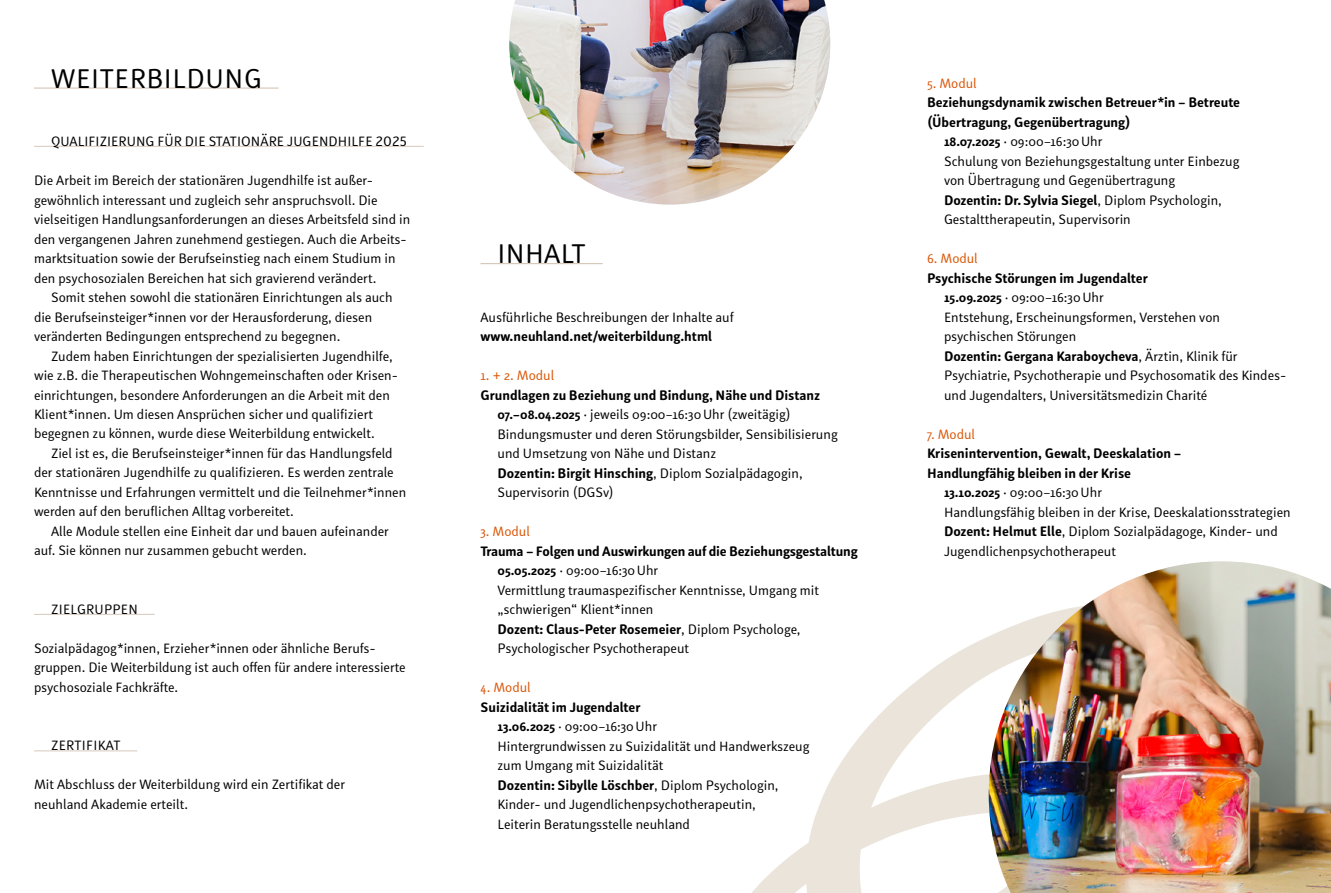
<style>
.page{position:relative;width:1331px;height:893px;background:#fff}
.page>*{position:absolute;margin:0;border:0;box-sizing:border-box;transform-origin:0 0}
.t1{font:27px "Submariner R24";letter-spacing:.025em;color:#000}
.t2{font:13.5px/19.5px "Submariner R24";color:#000}
.t3{font:700 13.5px "Submariner R24";color:#000}
.t4{font:13.5px "Submariner R24";color:#da5607}
.t5{font:13.5px "Submariner R24";letter-spacing:.025em;color:#000}
.s1{font-weight:700}
.s2{font-weight:700;font-size:12.9px}
.s3{font-weight:400}
</style>
<div class="page">
<svg style="left:752px;top:636px;width:237px;height:257px"></svg>
<img style="left:989px;top:561px;width:342px;height:332px">
<hr style="left:34px;top:87px;width:245px;height:2px;background:#d7c8bc">
<hr style="left:34px;top:146px;width:390px;height:1px;background:#d7c8bc">
<hr style="left:34px;top:614px;width:121px;height:1px;background:#d7c8bc">
<hr style="left:34px;top:751px;width:103px;height:1px;background:#d7c8bc">
<hr style="left:480px;top:263px;width:123px;height:1px;background:#d7c8bc">
<img style="left:509px;top:0;width:321px;height:205px">
<h1 class="t1" style="left:51px;top:60px;width:212px">WEITERBILDUNG</h1>
<p class="t2" style="left:51px;top:131px;width:357px">QUALIFIZIERUNG FÜR DIE STATIONÄRE JUGENDHILFE 2025</p>
<p class="t2" style="left:34px;top:170px;width:378px">Die Arbeit im Bereich der stationären Jugendhilfe ist außer&shy;gewöhnlich interessant und zugleich sehr anspruchsvoll. Die vielseitigen Handlungsanforderungen an dieses Arbeitsfeld sind in den vergangenen Jahren zunehmend gestiegen. Auch die Arbeits&shy;marktsituation sowie der Berufseinstieg nach einem Studium in den psychosozialen Bereichen hat sich gravierend verändert.</p>
<p class="t2" style="left:34px;top:287px;width:360px;text-indent:17px">Somit stehen sowohl die stationären Einrichtungen als auch die Berufseinsteiger*innen vor der Herausforderung, diesen veränderten Bedingungen entsprechend zu begegnen.</p>
<p class="t2" style="left:34px;top:346px;width:363px;text-indent:17px">Zudem haben Einrichtungen der spezialisierten Jugendhilfe, wie z.B. die Therapeutischen Wohngemeinschaften oder Krisen&shy;einrichtungen, besondere Anforderungen an die Arbeit mit den Klient*innen. Um diesen Ansprüchen sicher und qualifiziert begegnen zu können, wurde diese Weiterbildung entwickelt.</p>
<p class="t2" style="left:34px;top:443px;width:374px;text-indent:17px">Ziel ist es, die Berufseinsteiger*innen für das Handlungsfeld der stationären Jugendhilfe zu qualifizieren. Es werden zentrale Kenntnisse und Erfahrungen vermittelt und die Teilnehmer*innen werden auf den beruflichen Alltag vorbereitet.</p>
<p class="t2" style="left:34px;top:521px;width:356px;text-indent:17px">Alle Module stellen eine Einheit dar und bauen aufeinander auf. Sie können nur zusammen gebucht werden.</p>
<p class="t5" style="left:51px;top:600px;width:88px">ZIELGRUPPEN</p>
<p class="t2" style="left:34px;top:638px;width:373px">Sozialpädagog*innen, Erzieher*innen oder ähnliche Berufs&shy;gruppen. Die Weiterbildung ist auch offen für andere interessierte psychosoziale Fachkräfte.</p>
<p class="t5" style="left:51px;top:737px;width:71px">ZERTIFIKAT</p>
<p class="t2" style="left:34px;top:775px;width:312px">Mit Abschluss der Weiterbildung wird ein Zertifikat der neuhland Akademie erteilt.</p>
<h1 class="t1" style="left:498px;top:236px;width:90px">INHALT</h1>
<p class="t2" style="left:480px;top:307px;width:255px">Ausführliche Beschreibungen der Inhalte auf</p>
<p class="t3" style="left:480px;top:327px;width:233px">www.neuhland.net/weiterbildung.html</p>
<p class="t4" style="left:480px;top:366px;width:75px">1. + 2. Modul</p>
<p class="t2" style="left:497px;top:385px;width:342px;text-indent:-17px"><span class="s1">Grundlagen zu Beziehung und Bindung, Nähe und Distanz </span><span class="s2">07.–08.04.2025</span> · jeweils 09:00–16:30Uhr (zweitägig)<br>Bindungsmuster und deren Störungsbilder, Sensibilisierung und Umsetzung von Nähe und Distanz<br><span class="s1">Dozentin: Birgit Hinsching</span>, Diplom Sozialpädagogin, Supervisorin (DGSv)</p>
<p class="t4" style="left:480px;top:522px;width:51px">3. Modul</p>
<p class="t2" style="left:497px;top:541px;width:362px;text-indent:-17px"><span class="s1">Trauma – Folgen und Auswirkungen auf die Beziehungsgestaltung </span><span class="s2">05.05.2025</span> · 09:00–16:30Uhr<br>Vermittlung traumaspezifischer Kenntnisse, Umgang mit „schwierigen“ Klient*innen<br><span class="s1">Dozent: Claus-Peter Rosemeier</span>, Diplom Psychologe, Psychologischer Psychotherapeut</p>
<p class="t4" style="left:480px;top:678px;width:52px">4. Modul</p>
<p class="t2" style="left:497px;top:697px;width:313px;text-indent:-17px"><span class="s1">Suizidalität im Jugendalter<br></span><span class="s2">13.06.2025</span> · 09:00–16:30Uhr<br>Hintergrundwissen zu Suizidalität und Handwerkszeug zum Umgang mit Suizidalität<br><span class="s1">Dozentin: Sibylle Löschber</span>, Diplom Psychologin, Kinder- und Jugendlichenpsychotherapeutin,<br>Leiterin Beratungsstelle neuhland</p>
<p class="t4" style="left:927px;top:74px;width:51px">5. Modul</p>
<p class="t3" style="left:927px;top:93px;width:315px">Beziehungsdynamik zwischen Betreuer*in – Betreute</p>
<p class="t3" style="left:927px;top:113px;width:205px">(Übertragung, Gegenübertragung)</p>
<p class="t2" style="left:944px;top:131px;width:160px"><span class="s2">18.07.2025</span> · 09:00–16:30Uhr</p>
<p class="t2" style="left:944px;top:151px;width:297px">Schulung von Beziehungsgestaltung unter Einbezug</p>
<p class="t2" style="left:944px;top:170px;width:233px">von Übertragung und Gegenübertragung</p>
<p class="t3" style="left:944px;top:191px;width:279px">Dozentin: Dr.Sylvia Siegel<span class="s3">, Diplom Psychologin,</span></p>
<p class="t2" style="left:944px;top:209px;width:188px">Gestalttherapeutin, Supervisorin</p>
<p class="t4" style="left:927px;top:249px;width:52px">6. Modul</p>
<p class="t2" style="left:944px;top:268px;width:344px;text-indent:-17px"><span class="s1">Psychische Störungen im Jugendalter<br></span><span class="s2">15.09.2025</span> · 09:00–16:30Uhr<br>Entstehung, Erscheinungsformen, Verstehen von psychischen Störungen<br><span class="s1">Dozentin: Gergana Karaboycheva</span>, Ärztin, Klinik für Psychiatrie, Psychotherapie und Psychosomatik des Kindes&shy;und Jugendalters, Universitätsmedizin Charité</p>
<p class="t4" style="left:927px;top:425px;width:50px">7. Modul</p>
<p class="t3" style="left:927px;top:444px;width:256px">Krisenintervention, Gewalt, Deeskalation –</p>
<p class="t3" style="left:927px;top:464px;width:206px">Handlungfähig bleiben in der Krise</p>
<p class="t2" style="left:944px;top:482px;width:160px"><span class="s2">13.10.2025</span> · 09:00–16:30Uhr</p>
<p class="t2" style="left:944px;top:502px;width:348px">Handlungsfähig bleiben in der Krise, Deeskalationsstrategien</p>
<p class="t2" style="left:944px;top:521px;width:335px"><span class="s1">Dozent: Helmut Elle</span>, Diplom Sozialpädagoge, Kinder- und</p>
<p class="t2" style="left:944px;top:541px;width:174px">Jugendlichenpsychotherapeut</p>
</div>
